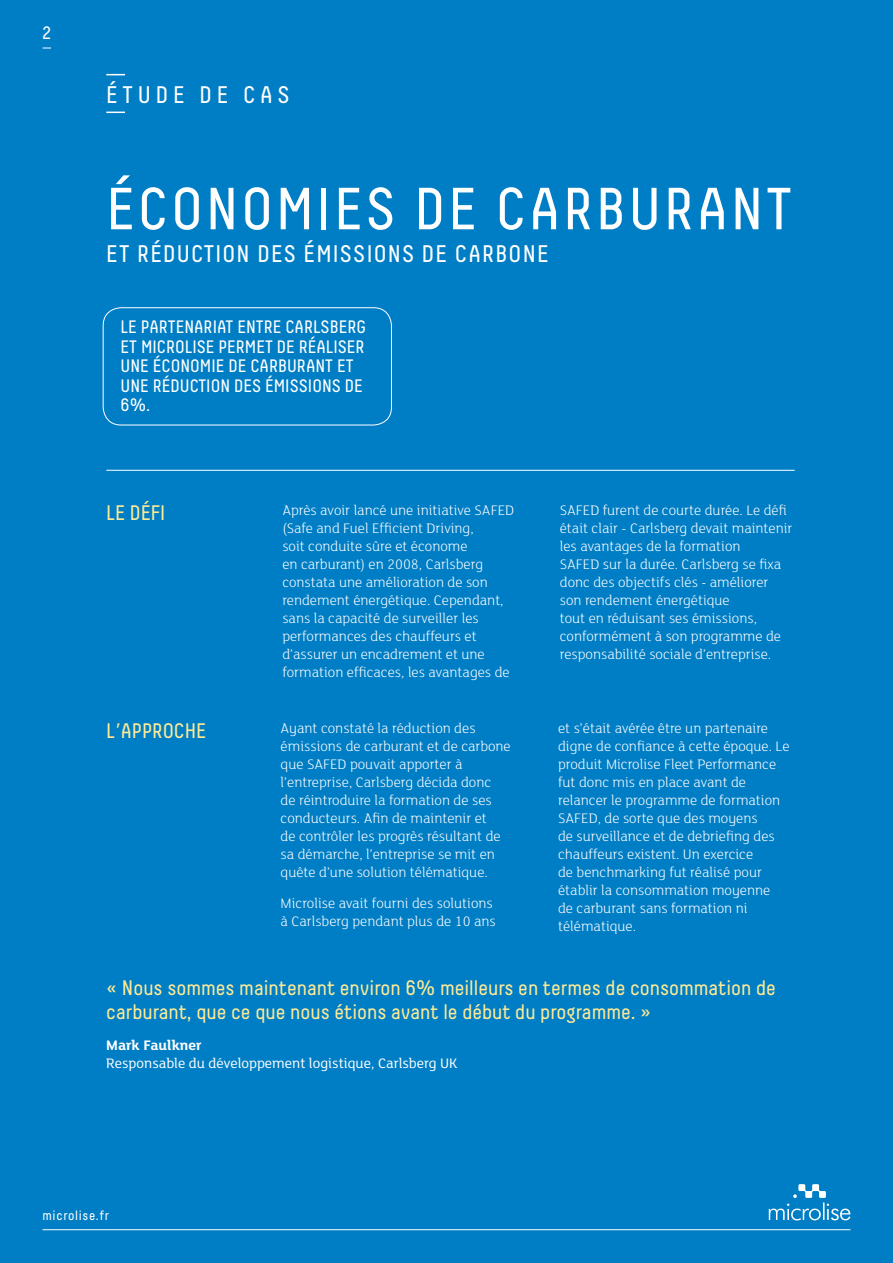
<style>
.page{position:relative;width:893px;height:1263px;background:#007ec5}
.page>*{position:absolute;margin:0;border:0;box-sizing:border-box;transform-origin:0 0}
.Title_Main{font:59.25px "Decima";letter-spacing:.05em;color:#fff}
.Title_Main-2{font:24px "Decima";letter-spacing:.05em;color:#fff}
.Section_header{font:24px "Decima";letter-spacing:.2em;color:#fff}
.Quote_50__Yellow{font:21px/24px "Decima";color:#fdea96}
.Title_14pt_50__Yello{font:21px "Decima";color:#fdea96}
.CS_Summary_text_Whit{font:18px/19.5px "Decima";color:#fff}
.Body_new{font:300 15px/18px "FS Lola";color:#fff}
.Quote_Authors_Title{font:15px "FS Lola";color:#fff}
.Quote_Author_White{font:700 15px "FS Lola";color:#fff}
.Url_White{font:13.5px "Decima";letter-spacing:.05em;color:#fff}
</style>
<div class="page">
<hr style="left:106px;top:470px;width:689px;height:1px;background:#fff">
<svg style="left:769px;top:1184px;width:81px;height:36px"></svg>
<hr style="left:43px;top:1229px;width:807px;height:1px;background:#fff">
<div style="left:103px;top:307px;width:289px;height:118px;border:1px solid #fff;border-radius:18px"></div>
<svg style="left:106px;top:74px;width:19px;height:1px"></svg>
<svg style="left:106px;top:112px;width:19px;height:1px"></svg>
<p class="CS_Summary_text_Whit" style="left:43px;top:23px;width:10px">2</p>
<p class="Section_header" style="left:106px;top:81px;width:185px">ÉTUDE DE CAS</p>
<p class="Title_Main" style="left:106px;top:175px;width:687px">ÉCONOMIES DE CARBURANT</p>
<p class="Title_Main-2" style="left:106px;top:240px;width:444px">ET RÉDUCTION DES ÉMISSIONS DE CARBONE</p>
<p class="CS_Summary_text_Whit" style="left:121px;top:317px;width:247px">LE PARTENARIAT ENTRE CARLSBERG<br>ET MICROLISE PERMET DE RÉALISER<br>UNE ÉCONOMIE DE CARBURANT ET<br>UNE RÉDUCTION DES ÉMISSIONS DE<br>6%.</p>
<p class="Title_14pt_50__Yello" style="left:106px;top:500px;width:61px">LE DÉFI</p>
<p class="Title_14pt_50__Yello" style="left:106px;top:718px;width:102px">L’APPROCHE</p>
<p class="Body_new" style="left:282px;top:501px;width:233px">Après avoir lancé une initiative SAFED (Safe and Fuel Efficient Driving,<br>soit conduite sûre et économe<br>en carburant) en 2008, Carlsberg constata une amélioration de son rendement énergétique. Cependant, sans la capacité de surveiller les performances des chauffeurs et d’assurer un encadrement et une formation efficaces, les avantages de</p>
<p class="Body_new" style="left:560px;top:501px;width:234px">SAFED furent de courte durée. Le défi était clair - Carlsberg devait maintenir les avantages de la formation<br>SAFED sur la durée. Carlsberg se fixa donc des objectifs clés - améliorer son rendement énergétique<br>tout en réduisant ses émissions, conformément à son programme de responsabilité sociale d’entreprise.</p>
<p class="Body_new" style="left:281px;top:719px;width:232px">Ayant constaté la réduction des émissions de carburant et de carbone que SAFED pouvait apporter à l’entreprise, Carlsberg décida donc<br>de réintroduire la formation de ses conducteurs. Afin de maintenir et<br>de contrôler les progrès résultant de sa démarche, l’entreprise se mit en quête d’une solution télématique.</p>
<p class="Body_new" style="left:281px;top:893px;width:217px">Microlise avait fourni des solutions à Carlsberg pendant plus de 10 ans</p>
<p class="Body_new" style="left:558px;top:719px;width:233px">et s’était avérée être un partenaire digne de confiance à cette époque. Le produit Microlise Fleet Performance fut donc mis en place avant de relancer le programme de formation<br>SAFED, de sorte que des moyens<br>de surveillance et de debriefing des chauffeurs existent. Un exercice<br>de benchmarking fut réalisé pour établir la consommation moyenne<br>de carburant sans formation ni télématique.</p>
<p class="Quote_50__Yellow" style="left:106px;top:976px;width:671px">« Nous sommes maintenant environ 6% meilleurs en termes de consommation de carburant, que ce que nous étions avant le début du programme. »</p>
<p class="Quote_Author_White" style="left:106px;top:1034px;width:97px">Mark Faulkner</p>
<p class="Quote_Authors_Title" style="left:106px;top:1053px;width:353px">Responsable du développement logistique, Carlsberg UK</p>
<p class="Url_White" style="left:43px;top:1208px;width:68px">microlise.fr</p>
</div>
